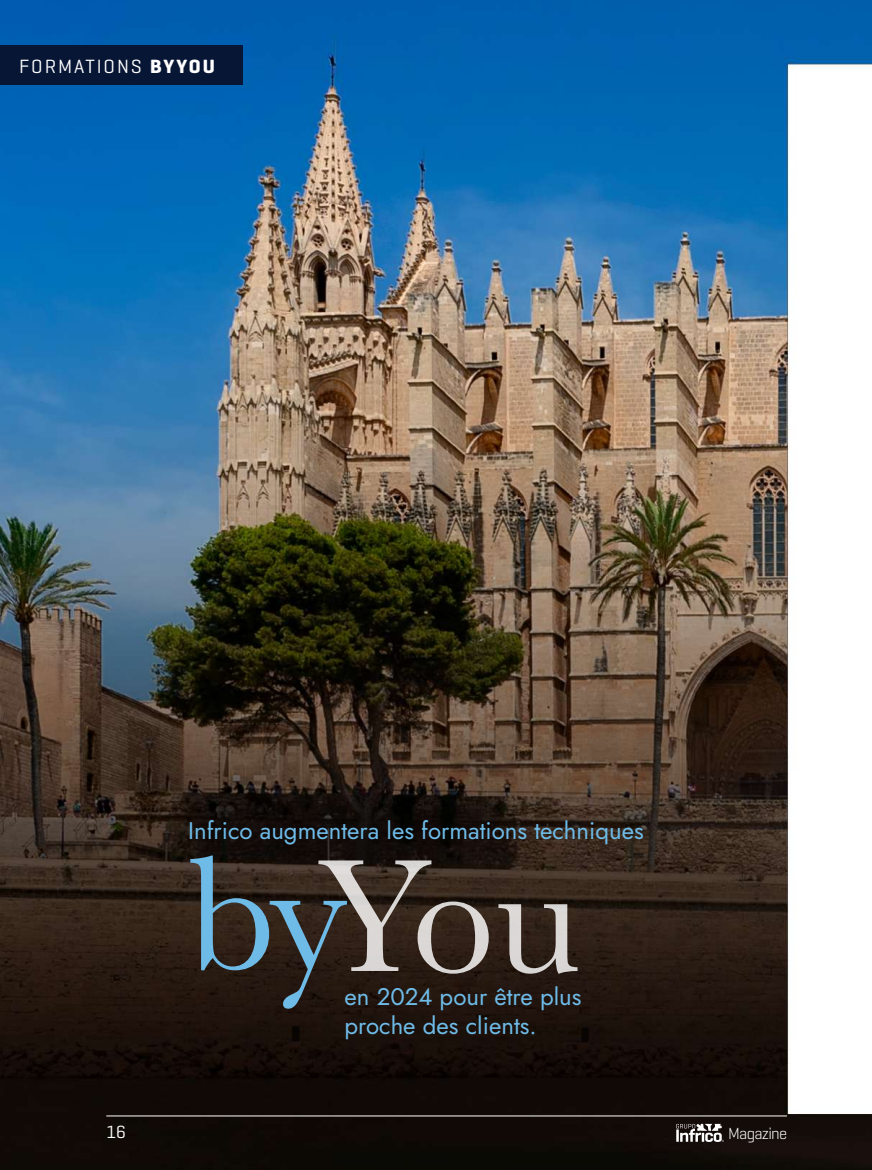
<style>
.page{position:relative;width:872px;height:1170px;background:#fff}
.page>*{position:absolute;margin:0;border:0;box-sizing:border-box;transform-origin:0 0}
.t1{font:166.8px "Baskerville";letter-spacing:-.075em;color:#d1d1d1}
.t2{font:24px/28.8px "Jost";color:#6ebbe8}
.t3{font:19.5px "Geogrotesque";letter-spacing:.1em;color:#fff}
.t4{font:18px "Geogrotesque";color:#fff}
.t5{font:300 16.35px "Geogrotesque";letter-spacing:-.05em;color:#fff}
.s1{font-weight:700}
.s2{color:#6ebbe8}
</style>
<div class="page">
<img style="left:0;top:0;width:872px;height:1169px">
<svg style="left:676px;top:1123px;width:48px;height:19px"></svg>
<hr style="left:106px;top:1115px;width:681px;height:1px;background:#fff">
<div style="left:0;top:45px;width:242px;height:40px;background:#081636"></div>
<p class="t3" style="left:19px;top:54px;width:197px">FORMATIONS <span class="s1">BYYOU</span></p>
<p class="t2" style="left:188px;top:816px;width:457px">Infrico augmentera les formations techniques</p>
<h1 class="t1" style="left:188px;top:810px;width:395px"><span class="s2">by</span>You</h1>
<p class="t2" style="left:344px;top:982px;width:238px">en 2024 pour être plus proche des clients.</p>
<p class="t4" style="left:106px;top:1120px;width:21px">16</p>
<p class="t5" style="left:728px;top:1122px;width:60px">Magazine</p>
</div>
